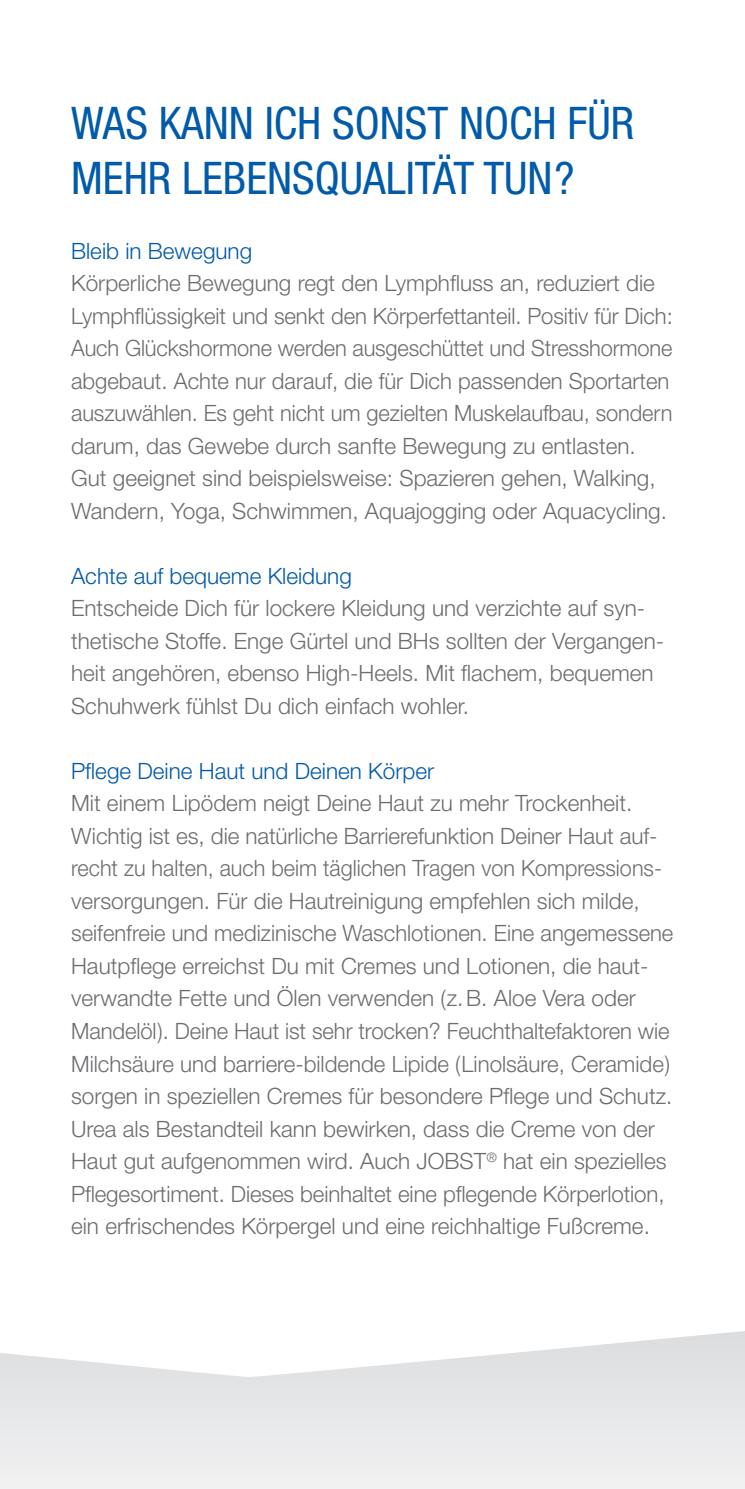
<style>
.page{position:relative;width:745px;height:1489px;background:#fff}
.page>*{position:absolute;margin:0;border:0;box-sizing:border-box;transform-origin:0 0}
.t1{font:condensed 45px/55px "Helvetica Neue LT Std";color:#015aaa}
.t2{font:300 22.5px/32.5px "Helvetica Neue LT Std";color:#6c6d70}
.t3{font:300 22.5px "Helvetica Neue LT Std";color:#015aaa}
</style>
<div class="page">
<svg style="left:1px;top:1331px;width:743px;height:157px"></svg>
<img style="left:0;top:1353px;width:1px;height:135px">
<h1 class="t1" style="left:71px;top:95px;width:564px">WAS KANN ICH SONST NOCH FÜR<br>MEHR LEBENSQUALITÄT TUN?</h1>
<p class="t3" style="left:71px;top:237px;width:182px">Bleib in Bewegung</p>
<p class="t2" style="left:71px;top:266px;width:602px">Körperliche Bewegung regt den Lymphfluss an, reduziert die Lymphflüssigkeit und senkt den Körperfettanteil. Positiv für Dich:<br>Auch Glückshormone werden ausgeschüttet und Stresshormone abgebaut. Achte nur darauf, die für Dich passenden Sportarten auszuwählen. Es geht nicht um gezielten Muskelaufbau, sondern darum, das Gewebe durch sanfte Bewegung zu entlasten.<br>Gut geeignet sind beispielsweise: Spazieren gehen, Walking, Wandern, Yoga, Schwimmen, Aquajogging oder Aquacycling.</p>
<p class="t3" style="left:71px;top:562px;width:282px">Achte auf bequeme Kleidung</p>
<p class="t2" style="left:71px;top:591px;width:594px">Entscheide Dich für lockere Kleidung und verzichte auf syn&shy;thetische Stoffe. Enge Gürtel und BHs sollten der Vergangen&shy;heit angehören, ebenso High-Heels. Mit flachem, bequemen Schuhwerk fühlst Du dich einfach wohler.</p>
<p class="t3" style="left:71px;top:757px;width:364px">Pflege Deine Haut und Deinen Körper</p>
<p class="t2" style="left:71px;top:786px;width:603px">Mit einem Lipödem neigt Deine Haut zu mehr Trockenheit.<br>Wichtig ist es, die natürliche Barrierefunktion Deiner Haut auf&shy;recht zu halten, auch beim täglichen Tragen von Kompressions&shy;versorgungen. Für die Hautreinigung empfehlen sich milde, seifenfreie und medizinische Waschlotionen. Eine angemessene Hautpflege erreichst Du mit Cremes und Lotionen, die haut&shy;verwandte Fette und Ölen verwenden (z.B. Aloe Vera oder Mandelöl). Deine Haut ist sehr trocken? Feuchthaltefaktoren wie Milchsäure und barriere-bildende Lipide (Linolsäure, Ceramide) sorgen in speziellen Cremes für besondere Pflege und Schutz.<br>Urea als Bestandteil kann bewirken, dass die Creme von der Haut gut aufgenommen wird. Auch JOBST<sup>®</sup> hat ein spezielles Pflegesortiment. Dieses beinhaltet eine pflegende Körperlotion, ein erfrischendes Körpergel und eine reichhaltige Fußcreme.</p>
</div>
